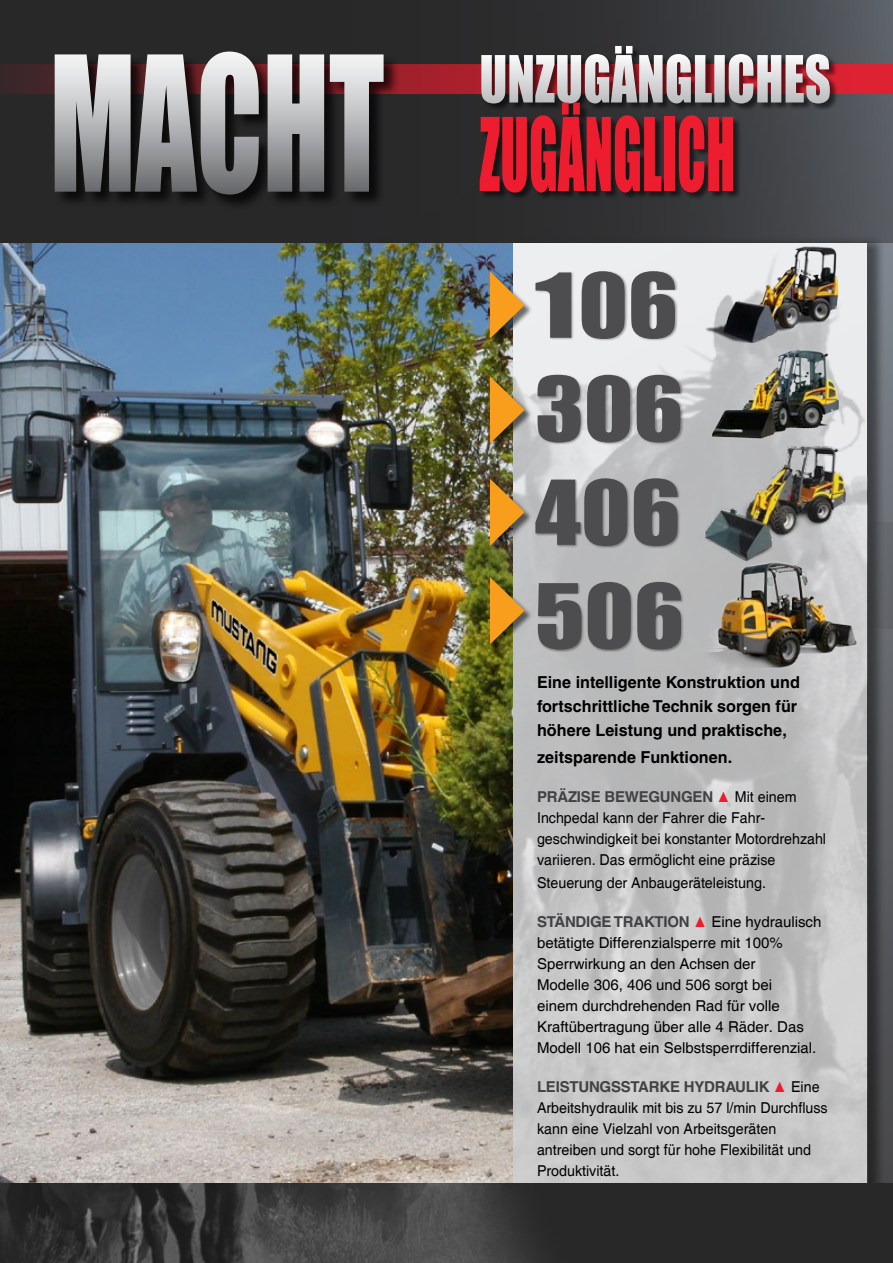
<style>
.page{position:relative;width:893px;height:1263px;background:#fff}
.page>*{position:absolute;margin:0;border:0;box-sizing:border-box;transform-origin:0 0}
.t1{font:93.75px "Impact";color:#ed1c2e;scale:.56 1}
.t2{font:82.5px/103.5px "Impact";color:#4d4d4f;text-align:justify;scale:1.3 1}
.t3{font:60px "Impact";color:#fff;scale:.85 1}
.t4{font:700 16.5px/24px "Helvetica CE";color:#000}
.t5{font:15px/21px "Helvetica";color:#000;scale:.95 1}
.t6{font:15px/21px "Helvetica";color:#000}
.t7{font:700 15px "Helvetica CE";letter-spacing:-.015em;color:#414042}
.s1{font-size:173.55px;color:#fff}
.s2{font-family:"Impact";font-weight:400;color:#ed1c2e}
.s3{font-family:"Helvetica";font-weight:400;color:#000}
</style>
<div class="page">
<div style="left:514px;top:235px;width:371px;height:966px;background:#000;opacity:.55"></div>
<img style="left:513px;top:243px;width:354px;height:940px">
<div style="left:867px;top:522px;width:26px;height:106px;background:linear-gradient(to right,#36383a,#6c7075)"></div>
<img style="left:0;top:243px;width:513px;height:940px">
<svg style="left:0;top:0;width:893px;height:243px;background:#323335"></svg>
<div style="left:490px;top:272px;width:43px;height:75px;background:#000;opacity:.55"></div>
<svg style="left:490px;top:271px;width:35px;height:68px;background:#c59b5f"></svg>
<div style="left:535px;top:271px;width:149px;height:381px;background:#000;opacity:.35"></div>
<div style="left:490px;top:377px;width:43px;height:75px;background:#000;opacity:.55"></div>
<svg style="left:490px;top:376px;width:35px;height:68px;background:#c0934d"></svg>
<svg style="left:0;top:64px;width:893px;height:30px;background:#97222d"></svg>
<div style="left:481px;top:47px;width:357px;height:153px;background:#000;opacity:.55"></div>
<div style="left:55px;top:52px;width:345px;height:159px;background:#000;opacity:.75"></div>
<img style="left:0;top:1183px;width:893px;height:80px">
<div style="left:490px;top:479px;width:43px;height:75px;background:#000;opacity:.55"></div>
<svg style="left:490px;top:478px;width:35px;height:68px;background:#be904d"></svg>
<div style="left:490px;top:578px;width:43px;height:75px;background:#000;opacity:.55"></div>
<svg style="left:490px;top:577px;width:35px;height:67px;background:#bd9143"></svg>
<img style="left:696px;top:330px;width:159px;height:114px">
<img style="left:702px;top:549px;width:160px;height:130px">
<img style="left:696px;top:444px;width:159px;height:118px">
<img style="left:704px;top:243px;width:140px;height:99px">
<h3 class="t3" style="left:479px;top:32px;width:415px">UNZUGÄNGLICHES</h3>
<h1 class="t1" style="left:50px;top:81px;width:1099px"><span class="s1">MACHT</span> ZUGÄNGLICH</h1>
<h2 class="t2" style="left:535px;top:251px;width:116px">106<br>306<br>406<br>506</h2>
<p class="t4" style="left:537px;top:670px;width:264px">Eine intelligente Konstruktion und fortschrittliche Technik sorgen für höhere Leistung und praktische,</p>
<p class="t4" style="left:537px;top:745px;width:197px">zeitsparende Funktionen.</p>
<p class="t7" style="left:537px;top:788px;width:261px">PRÄZISE BEWEGUNGEN <span class="s2">▲</span> <span class="s3">Mit einem</span></p>
<p class="t5" style="left:537px;top:808px;width:306px">Inchpedal kann der Fahrer die Fahr&shy;geschwindigkeit bei konstanter Motordrehzahl variieren. Das ermöglicht eine präzise</p>
<p class="t5" style="left:537px;top:872px;width:242px">Steuerung der Anbaugeräteleistung.</p>
<p class="t7" style="left:537px;top:912px;width:286px">STÄNDIGE TRAKTION <span class="s2">▲</span> <span class="s3">Eine hydraulisch</span></p>
<p class="t6" style="left:537px;top:932px;width:281px">betätigte Differenzialsperre mit 100% Sperrwirkung an den Achsen der<br>Modelle 306, 406 und 506 sorgt bei einem durchdrehenden Rad für volle Kraftübertragung über alle 4 Räder. Das Modell 106 hat ein Selbstsperrdifferenzial.</p>
<p class="t7" style="left:537px;top:1077px;width:284px">LEISTUNGSSTARKE HYDRAULIK <span class="s2">▲</span> <span class="s3">Eine</span></p>
<p class="t5" style="left:537px;top:1097px;width:307px">Arbeitshydraulik mit bis zu 57 l/min Durchfluss kann eine Vielzahl von Arbeitsgeräten antreiben und sorgt für hohe Flexibilität und Produktivität.</p>
</div>
